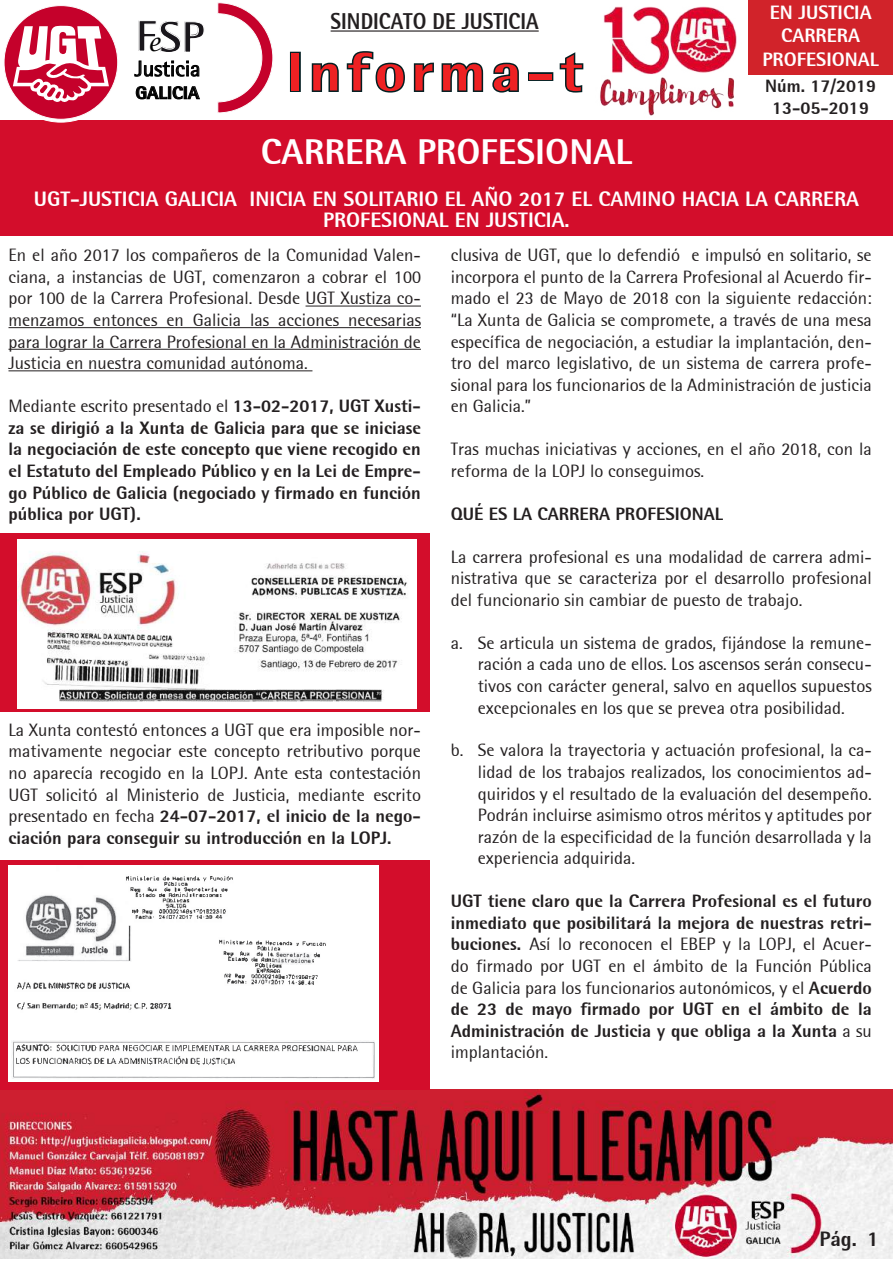
<style>
.page{position:relative;width:893px;height:1263px;background:#fff}
.page>*{position:absolute;margin:0;border:0;box-sizing:border-box;transform-origin:0 0}
.t1{font:800 54px "AT Rotis Semi Sans";letter-spacing:.09em;color:#ee2123;scale:1.11 1}
.t2{font:800 44.1px "AT Rotis Semi Sans";color:#1a171c}
.t3{font:800 36px "AT Rotis Semi Sans";color:#fff}
.t4{font:800 23.1px "AT Rotis Semi Sans";color:#231f20;scale:.89 1}
.t5{font:21.9px "AT Rotis Semi Sans";color:#000}
.t6{font:800 21px/21px "AT Rotis Semi Sans";color:#fff;text-align:center}
.t7{font:800 21px "AT Rotis Semi Sans";color:#231f20}
.t8{font:800 19.5px/23.4px "AT Rotis Semi Sans";color:#fff;text-align:center}
.t9{font:18px/21.6px "AT Rotis Semi Sans";color:#231f20;text-align:justify}
.t10{font:800 18px/21.6px "AT Rotis Semi Sans";color:#231f20;text-align:justify}
.t11{font:800 17.55px "AT Rotis Semi Sans";color:#000;scale:1.06 1}
.s1{font-family:"Lucida Calligraphy";font-weight:400;font-style:italic;font-size:24.6px;color:#000}
.s2{font-weight:400}
.s3{font-weight:800}
</style>
<div class="page">
<img style="left:0;top:1090px;width:893px;height:169px">
<div style="left:0;top:120px;width:893px;height:116px;background:#d30d2b"></div>
<svg style="left:217px;top:2px;width:56px;height:111px"></svg>
<svg style="left:1px;top:3px;width:120px;height:119px"></svg>
<div style="left:4px;top:6px;width:114px;height:113px;background:#c5012b;border-radius:50%"></div>
<svg style="left:13px;top:26px;width:96px;height:78px"></svg>
<svg style="left:134px;top:60px;width:65px;height:17px"></svg>
<svg style="left:136px;top:86px;width:64px;height:14px"></svg>
<hr style="left:331px;top:30px;width:208px;height:2px;background:#231f20">
<div style="left:290px;top:52px;width:11px;height:40px;border:3px solid #041f22"></div>
<svg style="left:311px;top:51px;width:173px;height:42px"></svg>
<svg style="left:492px;top:62px;width:27px;height:31px"></svg>
<div style="left:528px;top:72px;width:25px;height:9px;border:3px solid #041f22"></div>
<svg style="left:559px;top:52px;width:25px;height:41px"></svg>
<div style="left:748px;top:0;width:145px;height:74px;background:#d1232a"></div>
<img style="left:603px;top:6px;width:134px;height:68px">
<img style="left:600px;top:77px;width:134px;height:39px">
<hr style="left:306px;top:306px;width:115px;height:1px;background:#231f20">
<hr style="left:9px;top:327px;width:412px;height:1px;background:#231f20">
<hr style="left:9px;top:349px;width:412px;height:1px;background:#231f20">
<hr style="left:9px;top:370px;width:303px;height:1px;background:#231f20">
<div style="left:0;top:860px;width:429px;height:230px;background:#d30d2b"></div>
<div style="left:0;top:534px;width:429px;height:178px;background:#d30d2b"></div>
<img style="left:17px;top:540px;width:400px;height:169px">
<div style="left:9px;top:865px;width:369px;height:217px;background:#fff"></div>
<img style="left:14px;top:876px;width:344px;height:206px">
<img style="left:14px;top:945px;width:334px;height:137px">
<img style="left:41px;top:948px;width:20px;height:5px">
<h2 class="t2" style="left:136px;top:8px;width:23px">F</h2>
<p class="t5" style="left:135px;top:56px;width:67px">Justicia</p>
<p class="t11" style="left:135px;top:82px;width:62px">GALICIA</p>
<h2 class="t2" style="left:148px;top:9px;width:58px"><span class="s1">e</span>SP</h2>
<p class="t4" style="left:331px;top:6px;width:235px">SINDICATO DE JUSTICIA</p>
<h1 class="t1" style="left:287px;top:38px;width:267px">Informa-t</h1>
<p class="t8" style="left:762px;top:0;width:118px">EN JUSTICIA<br>CARRERA<br>PROFESIONAL</p>
<p class="t10" style="left:765px;top:75px;width:113px;text-align:center">Núm. 17/2019<br>13-05-2019</p>
<h3 class="t3" style="left:261px;top:129px;width:373px">CARRERA PROFESIONAL</h3>
<p class="t6" style="left:34px;top:188px;width:826px">UGT-JUSTICIA GALICIA INICIA EN SOLITARIO EL AÑO 2017 EL CAMINO HACIA LA CARRERA<br>PROFESIONAL EN JUSTICIA.</p>
<p class="t9" style="left:9px;top:244px;width:414px">En el año 2017 los compañeros de la Comunidad Valen&shy;ciana, a instancias de UGT, comenzaron a cobrar el 100 por 100 de la Carrera Profesional. Desde UGT Xustiza co&shy;menzamos entonces en Galicia las acciones necesarias para lograr la Carrera Profesional en la Administración de Justicia en nuestra comunidad autónoma.</p>
<p class="t10" style="left:9px;top:395px;width:414px"><span class="s2">Mediante escrito presentado el</span> 13-02-2017, UGT Xusti&shy;za se dirigió a la Xunta de Galicia para que se iniciase la negociación de este concepto que viene recogido en el Estatuto del Empleado Público y en la Lei de Empre&shy;go Público de Galicia (negociado y firmado en función pública por UGT).</p>
<p class="t9" style="left:9px;top:719px;width:414px">La Xunta contestó entonces a UGT que era imposible nor&shy;mativamente negociar este concepto retributivo porque no aparecía recogido en la LOPJ. Ante esta contestación UGT solicitó al Ministerio de Justicia, mediante escrito presentado en fecha <span class="s3">24-07-2017, el inicio de la nego&shy;ciación para conseguir su introducción en la LOPJ.</span></p>
<p class="t9" style="left:451px;top:244px;width:423px">clusiva de UGT, que lo defendió e impulsó en solitario, se incorpora el punto de la Carrera Profesional al Acuerdo fir&shy;mado el 23 de Mayo de 2018 con la siguiente redacción: “La Xunta de Galicia se compromete, a través de una mesa específica de negociación, a estudiar la implantación, den&shy;tro del marco legislativo, de un sistema de carrera profe&shy;sional para los funcionarios de la Administración de justicia en Galicia.”</p>
<p class="t9" style="left:451px;top:438px;width:422px">Tras muchas iniciativas y acciones, en el año 2018, con la reforma de la LOPJ lo conseguimos.</p>
<p class="t10" style="left:451px;top:502px;width:274px">QUÉ ES LA CARRERA PROFESIONAL</p>
<p class="t9" style="left:451px;top:546px;width:422px">La carrera profesional es una modalidad de carrera admi&shy;nistrativa que se caracteriza por el desarrollo profesional del funcionario sin cambiar de puesto de trabajo.</p>
<p class="t9" style="left:478px;top:632px;width:395px;text-indent:-27px">a. Se articula un sistema de grados, fijándose la remune&shy;ración a cada uno de ellos. Los ascensos serán consecu&shy;tivos con carácter general, salvo en aquellos supuestos excepcionales en los que se prevea otra posibilidad.</p>
<p class="t9" style="left:478px;top:739px;width:395px;text-indent:-27px">b. Se valora la trayectoria y actuación profesional, la ca&shy;lidad de los trabajos realizados, los conocimientos ad&shy;quiridos y el resultado de la evaluación del desempeño.<br>Podrán incluirse asimismo otros méritos y aptitudes por razón de la especificidad de la función desarrollada y la experiencia adquirida.</p>
<p class="t10" style="left:451px;top:890px;width:422px">UGT tiene claro que la Carrera Profesional es el futuro inmediato que posibilitará la mejora de nuestras retri&shy;buciones. <span class="s2">Así lo reconocen el EBEP y la LOPJ, el Acuer&shy;do firmado por UGT en el ámbito de la Función Pública de Galicia para los funcionarios autonómicos, y el</span> Acuerdo de 23 de mayo firmado por UGT en el ámbito de la Administración de Justicia y que obliga a la Xunta <span class="s2">a su implantación.</span></p>
<p class="t7" style="left:819px;top:1226px;width:61px">Pág. 1</p>
</div>
